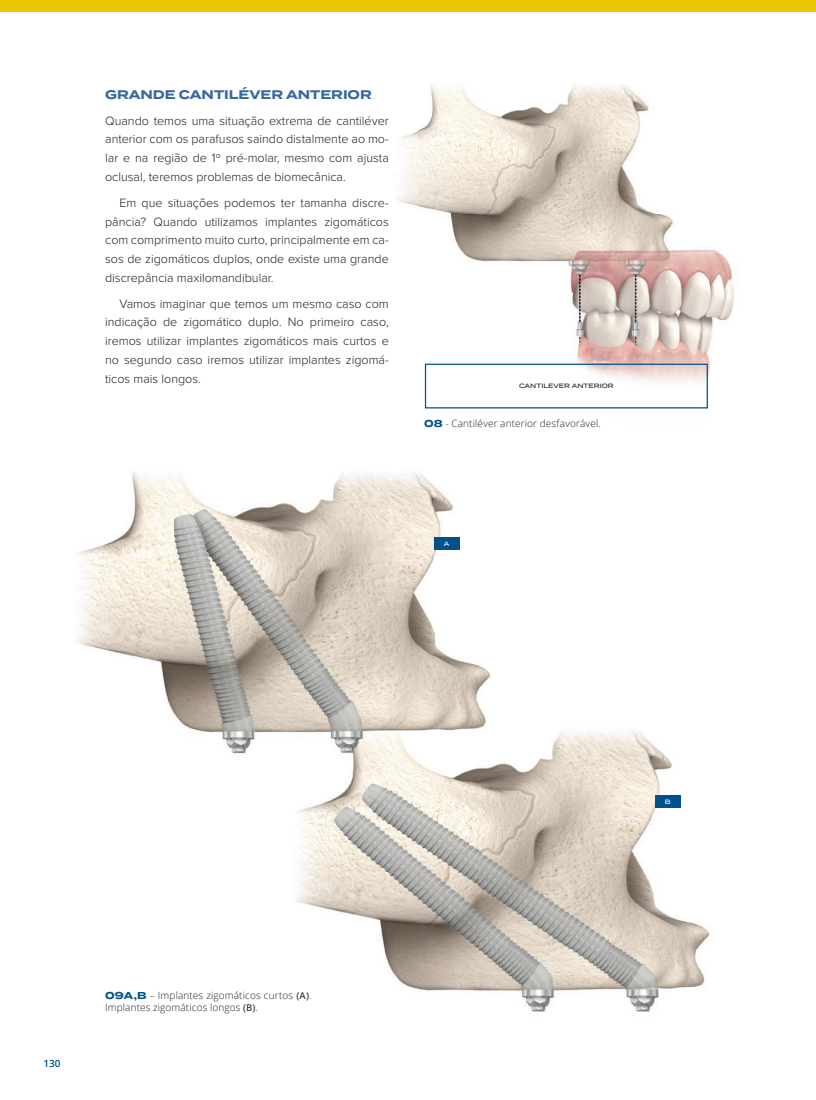
<style>
.page{position:relative;width:816px;height:1100px;background:#fff}
.page>*{position:absolute;margin:0;border:0;box-sizing:border-box;transform-origin:0 0}
.t1{font:300 12.5px/18.8px "Proxima Nova";color:#231f20;text-align:justify}
.t2{font:700 12.5px "Termina";color:#38689d}
.t3{font:300 10px/12.5px "Open Sans";letter-spacing:.015em;color:#231f20}
.t4{font:600 10px "Open Sans";color:#01518c}
.t5{font:500 6.25px "Termina";color:#231f20}
.t6{font:500 6.25px "Termina";color:#fff}
.s1{font-family:"Termina";font-weight:700;color:#01518c}
.s2{font-weight:600;font-size:9.38px;color:#3e3e3f}
</style>
<div class="page">
<div style="left:0;top:0;width:815px;height:11px;background:#e9c503"></div>
<img style="left:480px;top:731px;width:230px;height:218px">
<img style="left:297px;top:774px;width:96px;height:199px">
<img style="left:393px;top:774px;width:87px;height:175px">
<img style="left:393px;top:949px;width:312px;height:63px">
<img style="left:398px;top:85px;width:336px;height:324px">
<div style="left:425px;top:363px;width:282px;height:45px;border:1px solid #01518c"></div>
<img style="left:78px;top:472px;width:356px;height:218px">
<img style="left:434px;top:487px;width:57px;height:214px">
<img style="left:165px;top:690px;width:96px;height:65px">
<img style="left:261px;top:690px;width:174px;height:42px">
<img style="left:263px;top:701px;width:258px;height:73px">
<div style="left:433px;top:537px;width:26px;height:13px;background:#01518c"></div>
<div style="left:654px;top:794px;width:26px;height:13px;background:#01518c"></div>
<p class="t2" style="left:105px;top:85px;width:268px">GRANDE CANTILÉVER ANTERIOR</p>
<p class="t1" style="left:105px;top:110px;width:285px">Quando temos uma situação extrema de cantiléver anterior com os parafusos saindo distalmente ao mo&shy;lar e na região de 1º pré-molar, mesmo com ajusta oclusal, teremos problemas de biomecânica.</p>
<p class="t1" style="left:105px;top:192px;width:285px;text-indent:14px">Em que situações podemos ter tamanha discre&shy;pância? Quando utilizamos implantes zigomáticos com comprimento muito curto, principalmente em ca&shy;sos de zigomáticos duplos, onde existe uma grande discrepância maxilomandibular.</p>
<p class="t1" style="left:105px;top:293px;width:285px;text-indent:14px">Vamos imaginar que temos um mesmo caso com indicação de zigomático duplo. No primeiro caso, iremos utilizar implantes zigomáticos mais curtos e no segundo caso iremos utilizar implantes zigomá&shy;ticos mais longos.</p>
<p class="t5" style="left:519px;top:381px;width:96px">CANTILEVER ANTERIOR</p>
<p class="t3" style="left:424px;top:416px;width:178px"><span class="s1">08</span> - Cantiléver anterior desfavorável.</p>
<p class="t6" style="left:443px;top:539px;width:7px">A</p>
<p class="t4" style="left:43px;top:1056px;width:19px">130</p>
<p class="t3" style="left:105px;top:988px;width:208px"><span class="s1">09A,B</span> – Implantes zigomáticos curtos <span class="s2">(A)</span>.<br>Implantes zigomáticos longos <span class="s2">(B)</span>.</p>
<p class="t6" style="left:664px;top:796px;width:7px">B</p>
</div>
